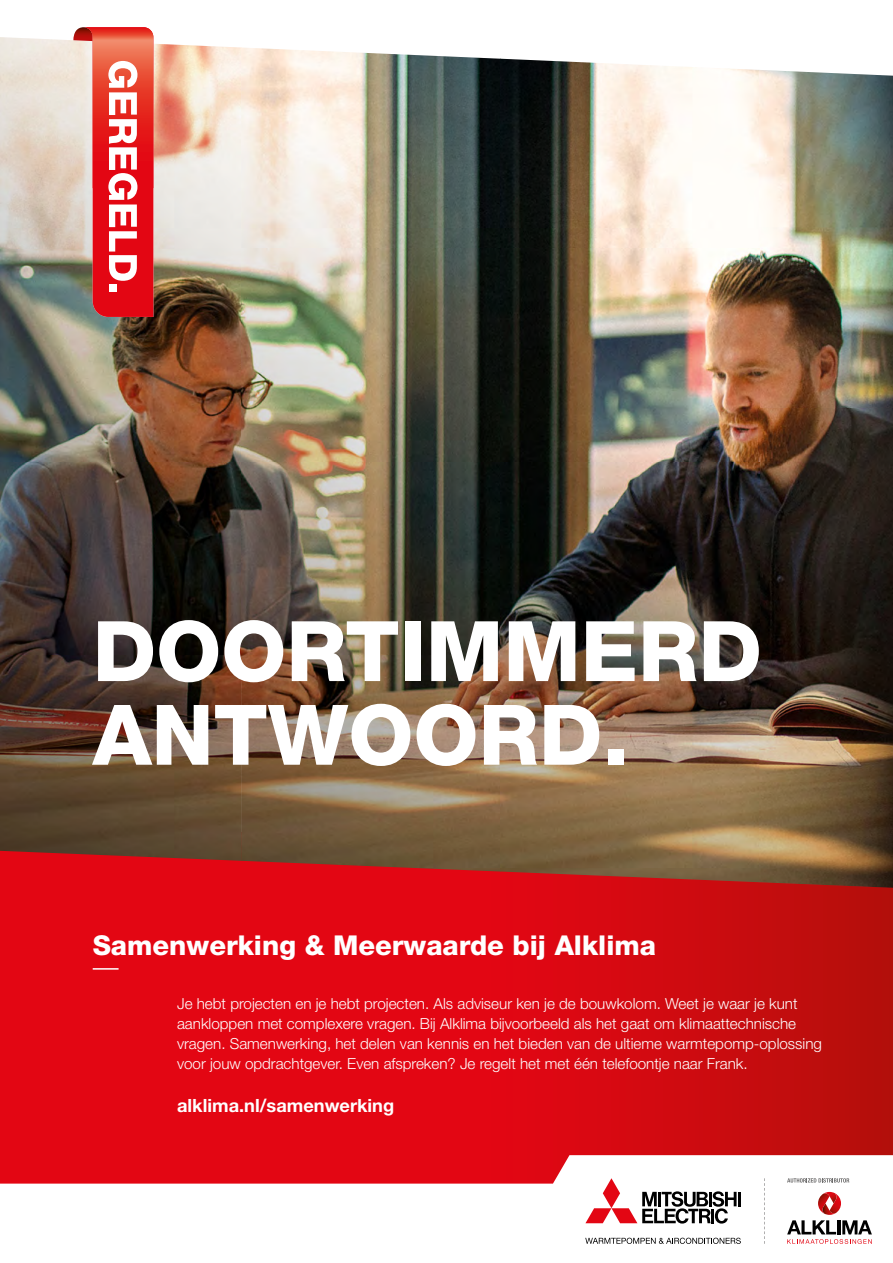
<style>
.page{position:relative;width:893px;height:1263px;background:#fff}
.page>*{position:absolute;margin:0;border:0;box-sizing:border-box;transform-origin:0 0}
.t1{font:800 83.7px/83.7px "Helvetica Neue LT Std";color:#fff}
.t2{font:800 27.45px "Helvetica Neue LT Std";color:#fff}
.t3{font:700 18.3px "Helvetica Neue LT Std";color:#fff}
.t4{font:300 15.15px/19.8px "Helvetica Neue LT Std";color:#fff}
</style>
<div class="page">
<svg style="left:0;top:861px;width:893px;height:294px;background:#d90811"></svg>
<svg style="left:0;top:1155px;width:893px;height:83px"></svg>
<svg style="left:764px;top:1178px;width:1px;height:66px"></svg>
<svg style="left:787px;top:1192px;width:85px;height:52px"></svg>
<svg style="left:787px;top:1178px;width:62px;height:4px"></svg>
<hr style="left:738px;top:1192px;width:3px;height:14px;background:#000">
<svg style="left:585px;top:1178px;width:152px;height:45px"></svg>
<svg style="left:585px;top:1238px;width:156px;height:6px"></svg>
<hr style="left:93px;top:968px;width:26px;height:2px;background:#fff">
<img style="left:0;top:37px;width:242px;height:824px">
<img style="left:241px;top:48px;width:259px;height:823px">
<img style="left:500px;top:59px;width:259px;height:823px">
<img style="left:759px;top:70px;width:134px;height:818px">
<svg style="left:73px;top:27px;width:80px;height:290px;background:#e26865"></svg>
<div style="left:109px;top:285px;width:7px;height:7px;background:#fff"></div>
<h1 class="t1" style="left:93px;top:609px;width:671px">DOORTIMMERD<br>ANTWOORD.</h1>
<h2 class="t2" style="left:93px;top:928px;width:565px">Samenwerking &amp; Meerwaarde bij Alklima</h2>
<p class="t4" style="left:177px;top:994px;width:646px">Je hebt projecten en je hebt projecten. Als adviseur ken je de bouwkolom. Weet je waar je kunt aankloppen met complexere vragen. Bij Alklima bijvoorbeeld als het gaat om klimaattechnische vragen. Samenwerking, het delen van kennis en het bieden van de ultieme warmtepomp- oplossing voor jouw opdrachtgever. Even afspreken? Je regelt het met één telefoontje naar Frank.</p>
<p class="t3" style="left:177px;top:1094px;width:219px">alklima.nl/samenwerking</p>
</div>
